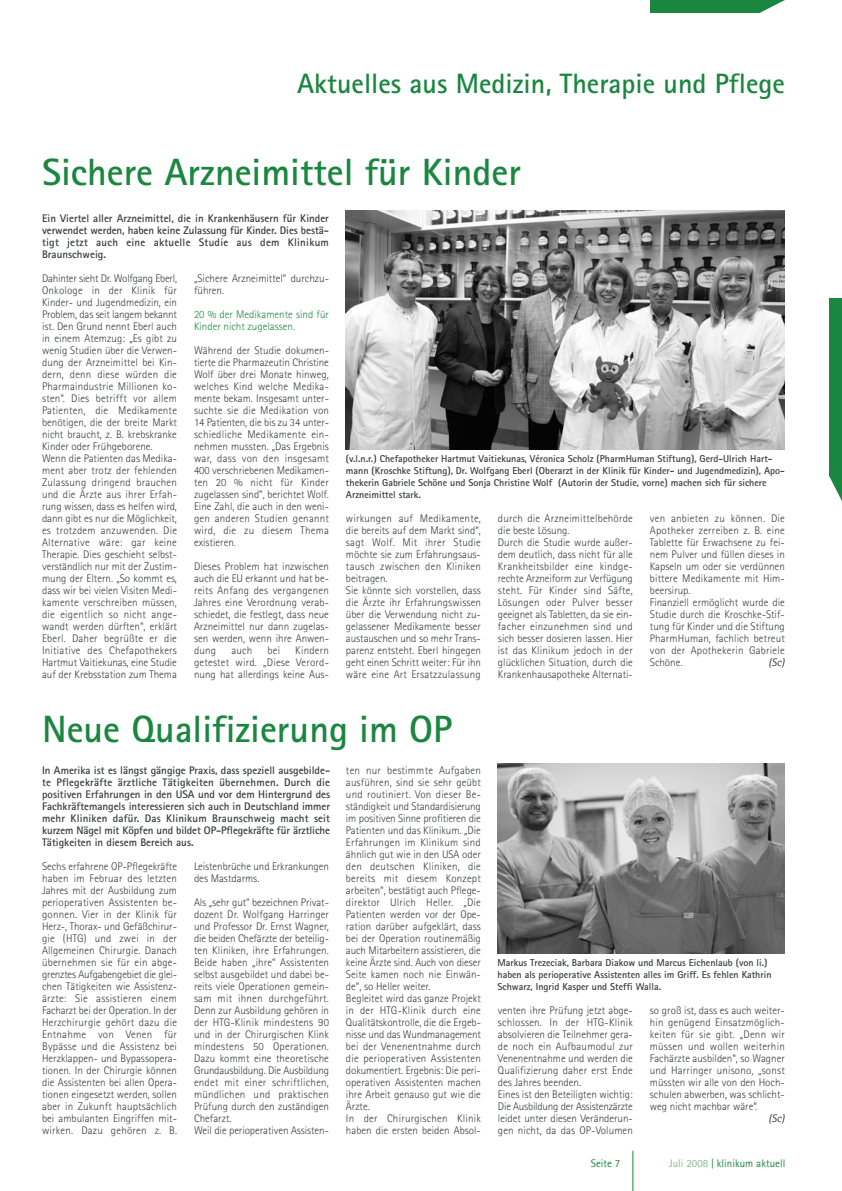
<style>
.page{position:relative;width:842px;height:1191px;background:#fff}
.page>*{position:absolute;margin:0;border:0;box-sizing:border-box;transform-origin:0 0}
.t1{font:700 38px "Rotis Sans Serif";color:#1b8640}
.t2{font:700 28px "Rotis Sans Serif";color:#1b8640}
.t3{font:300 11px/12px "Rotis Sans Serif";color:#383a3b}
.t4{font:700 11px/12px "Rotis Sans Serif";color:#383a3b;text-align:justify}
.t5{font:300 11px/12px "Rotis Sans Serif";color:#1b8640}
.t6{font:11px "Rotis Sans Serif";color:#1b8640}
.t7{font:italic 11px "Rotis Sans Serif";color:#383a3b}
.t8{font:700 10px/12px "Rotis Sans Serif";color:#383a3b}
.s1{color:#86b789}
</style>
<div class="page">
<div style="left:650px;top:0;width:144px;height:13px;background:#1b8640"></div>
<svg style="left:759px;top:0;width:35px;height:13px"></svg>
<div style="left:829px;top:298px;width:12px;height:212px;background:#1b8640"></div>
<svg style="left:829px;top:476px;width:12px;height:34px"></svg>
<hr style="left:632px;top:1150px;width:1px;height:41px;background:#1b8640">
<img style="left:346px;top:210px;width:439px;height:239px">
<img style="left:498px;top:763px;width:287px;height:190px">
<h2 class="t2" style="left:297px;top:74px;width:489px">Aktuelles aus Medizin, Therapie und Pflege</h2>
<h1 class="t1" style="left:42px;top:159px;width:480px">Sichere Arzneimittel für Kinder</h1>
<p class="t4" style="left:42px;top:213px;width:288px">Ein Viertel aller Arzneimittel, die in Krankenhäusern für Kinder verwendet werden, haben keine Zulassung für Kinder. Dies bestä&shy;tigt jetzt auch eine aktuelle Studie aus dem Klinikum Braunschweig.</p>
<p class="t3" style="left:42px;top:273px;width:136px">Dahinter sieht Dr. Wolfgang Eberl,<br>Onkologe in der Klinik für<br>Kinder- und Jugendmedizin, ein<br>Problem, das seit langem bekannt ist. Den Grund nennt Eberl auch in einem Atemzug: „Es gibt zu wenig Studien über die Verwen&shy;dung der Arzneimittel bei Kin&shy;dern, denn diese würden die<br>Pharmaindustrie Millionen ko&shy;sten“. Dies betrifft vor allem<br>Patienten, die Medikamente benötigen, die der breite Markt nicht braucht, z. B. krebskranke<br>Kinder oder Frühgeborene.<br>Wenn die Patienten das Medika&shy;ment aber trotz der fehlenden<br>Zulassung dringend brauchen und die Ärzte aus ihrer Erfah&shy;rung wissen, dass es helfen wird, dann gibt es nur die Möglichkeit, es trotzdem anzuwenden. Die<br>Alternative wäre: gar keine<br>Therapie. Dies geschieht selbst&shy;verständlich nur mit der Zustim&shy;mung der Eltern. „So kommt es, dass wir bei vielen Visiten Medi&shy;kamente verschreiben müssen, die eigentlich so nicht ange&shy;wandt werden dürften“, erklärt<br>Eberl. Daher begrüßte er die<br>Initiative des Chefapothekers<br>Hartmut Vaitiekunas, eine Studie auf der Krebsstation zum Thema</p>
<p class="t3" style="left:194px;top:273px;width:136px">„Sichere Arzneimittel“ durchzu&shy;führen.</p>
<p class="t5" style="left:194px;top:309px;width:136px">20 % der Medikamente sind für<br>Kinder nicht zugelassen.</p>
<p class="t3" style="left:194px;top:345px;width:136px;text-align:justify">Während der Studie dokumen&shy;tierte die Pharmazeutin Christine Wolf über drei Monate hinweg, welches Kind welche Medika&shy;mente bekam. Insgesamt unter&shy;suchte sie die Medikation von 14 Patienten, die bis zu 34 unter&shy;schiedliche Medikamente ein&shy;nehmen mussten. „Das Ergebnis war, dass von den insgesamt 400 verschriebenen Medikamen&shy;ten 20 % nicht für Kinder zugelassen sind“, berichtet Wolf.<br>Eine Zahl, die auch in den weni&shy;gen anderen Studien genannt wird, die zu diesem Thema existieren.</p>
<p class="t3" style="left:194px;top:561px;width:136px;text-align:justify">Dieses Problem hat inzwischen auch die EU erkannt und hat be&shy;reits Anfang des vergangenen Jahres eine Verordnung verab&shy;schiedet, die festlegt, dass neue Arzneimittel nur dann zugelas&shy;sen werden, wenn ihre Anwen&shy;dung</p>
<p class="t3" style="left:194px;top:645px;width:136px;text-align:justify;text-indent:101px">Kindern getestet wird. „Diese Verord&shy;nung hat allerdings keine Aus-</p>
<p class="t3" style="left:231px;top:645px;width:22px">auch</p>
<p class="t3" style="left:268px;top:645px;width:14px">bei</p>
<p class="t8" style="left:346px;top:454px;width:440px">(v.l.n.r.) Chefapotheker Hartmut Vaitiekunas, Véronica Scholz (PharmHuman Stiftung), Gerd-Ulrich Hart&shy;mann (Kroschke Stiftung), Dr. Wolfgang Eberl (Oberarzt in der Klinik für Kinder- und Jugendmedizin), Apo&shy;thekerin Gabriele Schöne und Sonja Christine Wolf (Autorin der Studie, vorne) machen sich für sichere Arzneimittel stark.</p>
<p class="t3" style="left:346px;top:513px;width:136px">wirkungen auf Medikamente, die bereits auf dem Markt sind“, sagt Wolf. Mit ihrer Studie möchte sie zum Erfahrungsaus&shy;tausch zwischen den Kliniken beitragen.<br>Sie könnte sich vorstellen, dass die Ärzte ihr Erfahrungswissen über die Verwendung nicht zu&shy;gelassener Medikamente besser austauschen und so mehr Trans&shy;parenz entsteht. Eberl hingegen geht einen Schritt weiter: Für ihn wäre eine Art Ersatzzulassung</p>
<p class="t3" style="left:498px;top:513px;width:136px">durch die Arzneimittelbehörde die beste Lösung.<br>Durch die Studie wurde außer&shy;dem deutlich, dass nicht für alle<br>Krankheitsbilder eine kindge&shy;rechte Arzneiform zur Verfügung steht. Für Kinder sind Säfte,<br>Lösungen oder Pulver besser geeignet als Tabletten, da sie ein&shy;facher einzunehmen sind und sich besser dosieren lassen. Hier ist das Klinikum jedoch in der glücklichen Situation, durch die<br>Krankenhausapotheke Alternati-</p>
<p class="t3" style="left:650px;top:513px;width:136px">ven anbieten zu können. Die<br>Apotheker zerreiben z. B. eine<br>Tablette für Erwachsene zu fei&shy;nem Pulver und füllen dieses in<br>Kapseln um oder sie verdünnen bittere Medikamente mit Him&shy;beersirup.<br>Finanziell ermöglicht wurde die<br>Studie durch die Kroschke-Stif&shy;tung für Kinder und die Stiftung<br>PharmHuman, fachlich betreut von der Apothekerin Gabriele<br>Schöne.</p>
<p class="t7" style="left:768px;top:658px;width:18px">(Sc)</p>
<h1 class="t1" style="left:42px;top:715px;width:412px">Neue Qualifizierung im OP</h1>
<p class="t4" style="left:42px;top:765px;width:290px">In Amerika ist es längst gängige Praxis, dass speziell ausgebilde&shy;te Pflegekräfte ärztliche Tätigkeiten übernehmen. Durch die positiven Erfahrungen in den USA und vor dem Hintergrund des Fachkräftemangels interessieren sich auch in Deutschland immer mehr Kliniken dafür. Das Klinikum Braunschweig macht seit kurzem Nägel mit Köpfen und bildet OP-Pflegekräfte für ärztliche Tätigkeiten in diesem Bereich aus.</p>
<p class="t3" style="left:42px;top:861px;width:136px;text-align:justify">Sechs erfahrene OP-Pflegekräfte haben im Februar des letzten Jahres mit der Ausbildung zum perioperativen Assistenten be&shy;gonnen. Vier in der Klinik für Herz-, Thorax- und Gefäßchirur&shy;gie (HTG) und zwei in der Allgemeinen Chirurgie. Danach übernehmen sie für ein abge&shy;grenztes Aufgabengebiet die glei&shy;chen Tätigkeiten wie Assistenz&shy;ärzte: Sie assistieren einem Facharzt bei der Operation. In der Herzchirurgie gehört dazu die Entnahme von Venen für Bypässe und die Assistenz bei Herzklappen- und Bypassopera&shy;tionen. In der Chirurgie können die Assistenten bei allen Opera&shy;tionen eingesetzt werden, sollen aber in Zukunft hauptsächlich bei ambulanten Eingriffen mit&shy;wirken. Dazu gehören z. B.</p>
<p class="t3" style="left:194px;top:861px;width:136px">Leistenbrüche und Erkrankungen des Mastdarms.</p>
<p class="t3" style="left:194px;top:897px;width:136px">Als „sehr gut“ bezeichnen Privat&shy;dozent Dr. Wolfgang Harringer und Professor Dr. Ernst Wagner, die beiden Chefärzte der beteilig&shy;ten Kliniken, ihre Erfahrungen.<br>Beide haben „ihre“ Assistenten selbst ausgebildet und dabei be&shy;reits viele Operationen gemein&shy;sam mit ihnen durchgeführt.<br>Denn zur Ausbildung gehören in der HTG-Klinik mindestens 90 und in der Chirurgischen Klink mindestens 50 Operationen.<br>Dazu kommt eine theoretische<br>Grundausbildung. Die Ausbildung endet mit einer schriftlichen, mündlichen und praktischen<br>Prüfung durch den zuständigen<br>Chefarzt.<br>Weil die perioperativen Assisten-</p>
<p class="t3" style="left:346px;top:765px;width:136px">ten nur bestimmte Aufgaben ausführen, sind sie sehr geübt und routiniert. Von dieser Be&shy;ständigkeit und Standardisierung im positiven Sinne profitieren die<br>Patienten und das Klinikum. „Die<br>Erfahrungen im Klinikum sind ähnlich gut wie in den USA oder den deutschen Kliniken, die bereits mit diesem Konzept arbeiten“, bestätigt auch Pflege&shy;direktor Ulrich Heller. „Die<br>Patienten werden vor der Ope&shy;ration darüber aufgeklärt, dass bei der Operation routinemäßig auch Mitarbeitern assistieren, die keine Ärzte sind. Auch von dieser<br>Seite kamen noch nie Einwän&shy;de“, so Heller weiter.<br>Begleitet wird das ganze Projekt in der HTG-Klinik durch eine<br>Qualitätskontrolle, die die Ergeb&shy;nisse und das Wundmanagement bei der Venenentnahme durch die perioperativen Assistenten dokumentiert. Ergebnis: Die peri&shy;operativen Assistenten machen ihre Arbeit genauso gut wie die<br>Ärzte.<br>In der Chirurgischen Klinik haben die ersten beiden Absol-</p>
<p class="t8" style="left:497px;top:958px;width:276px">Markus Trezeciak, Barbara Diakow und Marcus Eichenlaub (von li.) haben als perioperative Assistenten alles im Griff. Es fehlen Kathrin<br>Schwarz, Ingrid Kasper und Steffi Walla.</p>
<p class="t3" style="left:498px;top:1005px;width:136px">venten ihre Prüfung jetzt abge&shy;schlossen. In der HTG-Klinik absolvieren die Teilnehmer gera&shy;de noch ein Aufbaumodul zur<br>Venenentnahme und werden die<br>Qualifizierung daher erst Ende des Jahres beenden.<br>Eines ist den Beteiligten wichtig:<br>Die Ausbildung der Assistenzärzte leidet unter diesen Veränderun&shy;gen nicht, da das OP-Volumen</p>
<p class="t3" style="left:650px;top:1005px;width:136px;text-align:justify">so groß ist, dass es auch weiter&shy;hin genügend Einsatzmöglich&shy;keiten für sie gibt. „Denn wir müssen und wollen weiterhin Fachärzte ausbilden“, so Wagner und Harringer unisono, „sonst müssten wir alle von den Hoch&shy;schulen abwerben, was schlicht&shy;weg nicht machbar wäre“.</p>
<p class="t7" style="left:768px;top:1114px;width:18px">(Sc)</p>
<p class="t6" style="left:591px;top:1159px;width:31px">Seite 7</p>
<p class="t6" style="left:669px;top:1159px;width:118px"><span class="s1">Juli 2008</span> | klinikum aktuell</p>
</div>
